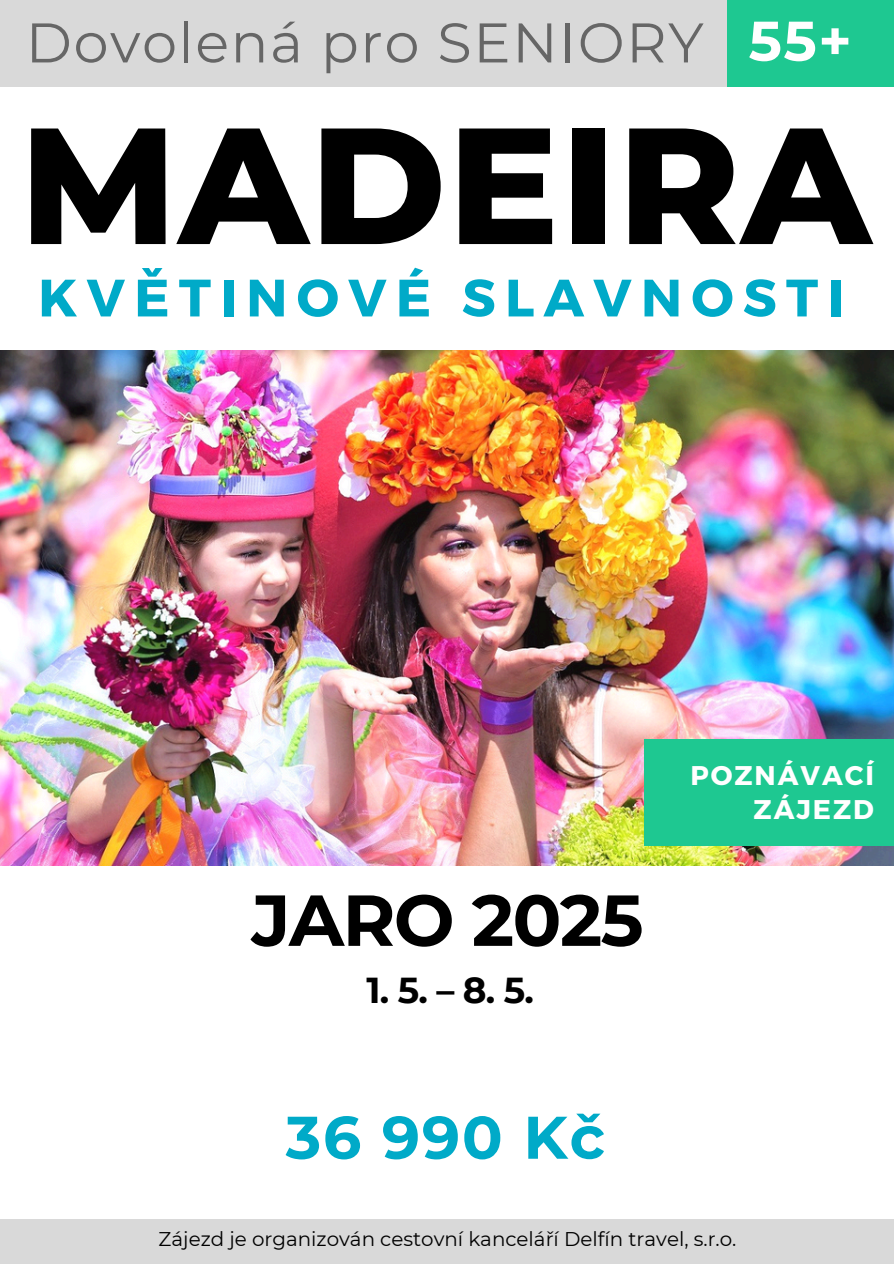
<style>
.page{position:relative;width:894px;height:1264px;background:#fff}
.page>*{position:absolute;margin:0;border:0;box-sizing:border-box;transform-origin:0 0}
.t1{font:800 165px "Montserrat";letter-spacing:.01em;color:#000}
.t2{font:700 72px "Montserrat";letter-spacing:-.025em;color:#000}
.t3{font:700 60px "Montserrat";letter-spacing:.03em;color:#00aac8}
.t4{font:55.65px "Montserrat";letter-spacing:.03em;color:#666}
.t5{font:700 55.65px "Montserrat";color:#fff}
.t6{font:700 52.5px "Montserrat";letter-spacing:.175em;color:#00aac8}
.t7{font:700 36px "Montserrat";color:#000}
.t8{font:700 27px/33.8px "Montserrat";letter-spacing:.07em;color:#fff;text-align:right}
.t9{font:19.8px "Montserrat";color:#000}
</style>
<div class="page">
<div style="left:0;top:0;width:841px;height:87px;background:#d9d9d9"></div>
<div style="left:727px;top:0;width:166px;height:87px;background:#1ec891"></div>
<div style="left:0;top:1219px;width:893px;height:44px;background:#d9d9d9"></div>
<img style="left:0;top:350px;width:893px;height:516px">
<div style="left:643px;top:739px;width:250px;height:107px;background:#1ec891"></div>
<p class="t4" style="left:26px;top:9px;width:679px">Dovolená pro SENIORY</p>
<h3 class="t5" style="left:748px;top:7px;width:105px">55+</h3>
<p class="t1" style="left:20px;top:84px;width:852px">MADEIRA</p>
<p class="t6" style="left:38px;top:263px;width:807px">KVĚTINOVÉ SLAVNOSTI</p>
<h1 class="t2" style="left:251px;top:876px;width:393px">JARO 2025</h1>
<p class="t7" style="left:366px;top:968px;width:169px">1. 5. – 8. 5.</p>
<p class="t3" style="left:285px;top:1100px;width:321px">36 990 Kč</p>
<p class="t8" style="left:690px;top:757px;width:185px">POZNÁVACÍ<br>ZÁJEZD</p>
<h5 class="t9" style="left:159px;top:1226px;width:579px">Zájezd je organizován cestovní kanceláří Delfín travel, s.r.o.</h5>
</div>
